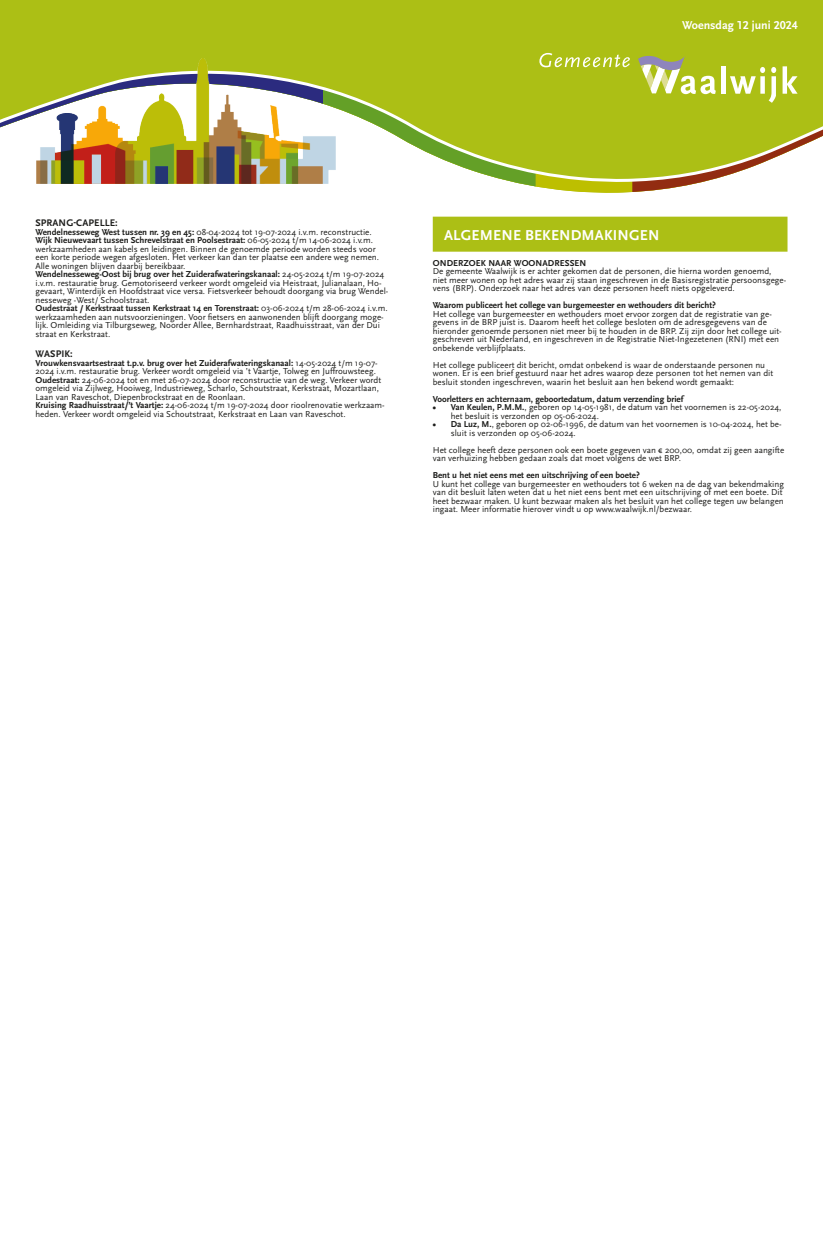
<style>
.page{position:relative;width:823px;height:1248px;background:#fff}
.page>*{position:absolute;margin:0;border:0;box-sizing:border-box;transform-origin:0 0}
.Tussenkop_wit_groen_bekendmakingen{font:700 15px "Scala Sans Pro";letter-spacing:.01em;color:#fff}
.t1{font:700 12px "Scala Sans Pro";color:#fff}
.bekendmakingen_kopje{font:700 10px "Scala Sans Pro";letter-spacing:.01em;color:#1d1d1b}
.bekendmakingen_kopje-2{font:9px/8.5px "Scala Sans Pro";color:#1d1d1b}
.bekendmakingen_tekst_8_5_op_9_95{font:9px/8.5px "Scala Sans Pro";color:#1d1d1b}
.bekendmakingen_tekst_8_5_op_9_95-2{font:700 9px "Scala Sans Pro";color:#1d1d1b}
.s1{font-weight:700}
</style>
<div class="page">
<svg style="left:632px;top:183px;width:66px;height:9px"></svg>
<svg style="left:0;top:0;width:822px;height:183px;background:#b3c431"></svg>
<div style="left:720px;top:66px;width:5px;height:28px;background:#fff"></div>
<svg style="left:729px;top:67px;width:46px;height:36px"></svg>
<svg style="left:782px;top:66px;width:15px;height:28px"></svg>
<svg style="left:637px;top:56px;width:78px;height:38px"></svg>
<svg style="left:539px;top:53px;width:90px;height:14px"></svg>
<img style="left:37px;top:59px;width:298px;height:125px">
<div style="left:432px;top:217px;width:355px;height:35px;background:#acbf15"></div>
<p class="t1" style="left:681px;top:18px;width:117px">Woensdag 12 juni 2024</p>
<p class="bekendmakingen_kopje" style="left:35px;top:217px;width:84px">SPRANG-CAPELLE:</p>
<p class="bekendmakingen_kopje-2" style="left:35px;top:227px;width:337px"><span class="s1">Wendelnesseweg West tussen nr. 39 en 45:</span> 08-04-2024 tot 19-07-2024 i.v.m. reconstructie.</p>
<p class="bekendmakingen_kopje-2" style="left:35px;top:236px;width:345px"><span class="s1">Wijk Nieuwevaart tussen Schrevelstraat en Poolsestraat:</span> 06-05-2024 t/m 14-06-2024 i.v.m. werkzaamheden aan kabels en leidingen. Binnen de genoemde periode worden steeds voor een korte periode wegen afgesloten. Het verkeer kan dan ter plaatse een andere weg nemen.<br>Alle woningen blijven daarbij bereikbaar.</p>
<p class="bekendmakingen_kopje-2" style="left:35px;top:270px;width:354px"><span class="s1">Wendelnesseweg-Oost bij brug over het Zuiderafwateringskanaal:</span> 24-05-2024 t/m 19-07-2024 i.v.m. restauratie brug. Gemotoriseerd verkeer wordt omgeleid via Heistraat, Julianalaan, Ho&shy;gevaart, Winterdijk en Hoofdstraat vice versa. Fietsverkeer behoudt doorgang via brug Wendel&shy;nesseweg -West/ Schoolstraat.</p>
<p class="bekendmakingen_kopje-2" style="left:35px;top:304px;width:353px"><span class="s1">Oudestraat / Kerkstraat tussen Kerkstraat 14 en Torenstraat:</span> 03-06-2024 t/m 28-06-2024 i.v.m. werkzaamheden aan nutsvoorzieningen. Voor fietsers en aanwonenden blijft doorgang moge&shy;lijk. Omleiding via Tilburgseweg, Noorder Allee, Bernhardstraat, Raadhuisstraat, van der Dui</p>
<p class="bekendmakingen_kopje-2" style="left:35px;top:329px;width:76px">straat en Kerkstraat.</p>
<p class="bekendmakingen_kopje" style="left:35px;top:348px;width:39px">WASPIK:</p>
<p class="bekendmakingen_kopje-2" style="left:35px;top:358px;width:343px"><span class="s1">Vrouwkensvaartsestraat t.p.v. brug over het Zuiderafwateringskanaal:</span> 14-05-2024 t/m 19-07-<br>2024 i.v.m. restauratie brug. Verkeer wordt omgeleid via ’t Vaartje, Tolweg en Juffrouwsteeg.</p>
<p class="bekendmakingen_kopje-2" style="left:35px;top:375px;width:347px"><span class="s1">Oudestraat:</span> 24-06-2024 tot en met 26-07-2024 door reconstructie van de weg. Verkeer wordt omgeleid via Zijlweg, Hooiweg, Industrieweg, Scharlo, Schoutstraat, Kerkstraat, Mozartlaan,<br>Laan van Raveschot, Diepenbrockstraat en de Roonlaan.</p>
<p class="bekendmakingen_kopje-2" style="left:35px;top:401px;width:350px"><span class="s1">Kruising Raadhuisstraat/’t Vaartje:</span> 24-06-2024 t/m 19-07-2024 door rioolrenovatie werkzaam&shy;heden. Verkeer wordt omgeleid via Schoutstraat, Kerkstraat en Laan van Raveschot.</p>
<p class="Tussenkop_wit_groen_bekendmakingen" style="left:444px;top:226px;width:216px">ALGEMENE BEKENDMAKINGEN</p>
<p class="bekendmakingen_kopje-2" style="left:432px;top:258px;width:355px"><span class="s1">ONDERZOEK NAAR WOONADRESSEN<br></span>De gemeente Waalwijk is er achter gekomen dat de personen, die hierna worden genoemd, niet meer wonen op het adres waar zij staan ingeschreven in de Basisregistratie persoonsgege&shy;vens (BRP). Onderzoek naar het adres van deze personen heeft niets opgeleverd.</p>
<p class="bekendmakingen_tekst_8_5_op_9_95-2" style="left:432px;top:300px;width:284px">Waarom publiceert het college van burgemeester en wethouders dit bericht?</p>
<p class="bekendmakingen_tekst_8_5_op_9_95" style="left:432px;top:309px;width:350px">Het college van burgemeester en wethouders moet ervoor zorgen dat de registratie van ge&shy;gevens in de BRP juist is. Daarom heeft het college besloten om de adresgegevens van de hieronder genoemde personen niet meer bij te houden in de BRP. Zij zijn door het college uit&shy;geschreven uit Nederland, en ingeschreven in de Registratie Niet-Ingezetenen (RNI) met een onbekende verblijfplaats.</p>
<p class="bekendmakingen_tekst_8_5_op_9_95" style="left:432px;top:360px;width:342px">Het college publiceert dit bericht, omdat onbekend is waar de onderstaande personen nu wonen. Er is een brief gestuurd naar het adres waarop deze personen tot het nemen van dit besluit stonden ingeschreven, waarin het besluit aan hen bekend wordt gemaakt:</p>
<p class="bekendmakingen_tekst_8_5_op_9_95-2" style="left:432px;top:393px;width:252px">Voorletters en achternaam, geboortedatum, datum verzending brief</p>
<p class="bekendmakingen_tekst_8_5_op_9_95" style="left:450px;top:403px;width:332px;text-indent:-18px"><span class="s1">• Van Keulen, P.M.M.</span>, geboren op 14-05-1981, de datum van het voornemen is 22-05-2024, het besluit is verzonden op 05-06-2024.</p>
<p class="bekendmakingen_tekst_8_5_op_9_95" style="left:450px;top:420px;width:332px;text-indent:-18px"><span class="s1">• Da Luz, M.</span>, geboren op 02-06-1996, de datum van het voornemen is 10-04-2024, het be&shy;sluit is verzonden op 05-06-2024.</p>
<p class="bekendmakingen_tekst_8_5_op_9_95" style="left:432px;top:445px;width:353px">Het college heeft deze personen ook een boete gegeven van € 200,00, omdat zij geen aangifte van verhuizing hebben gedaan zoals dat moet volgens de wet BRP.</p>
<p class="bekendmakingen_tekst_8_5_op_9_95-2" style="left:432px;top:470px;width:208px">Bent u het niet eens met een uitschrijving of een boete?</p>
<p class="bekendmakingen_tekst_8_5_op_9_95" style="left:432px;top:479px;width:352px">U kunt het college van burgemeester en wethouders tot 6 weken na de dag van bekendmaking van dit besluit laten weten dat u het niet eens bent met een uitschrijving of met een boete. Dit heet bezwaar maken. U kunt bezwaar maken als het besluit van het college tegen uw belangen ingaat. Meer informatie hierover vindt u op www.waalwijk.nl/bezwaar.</p>
</div>
